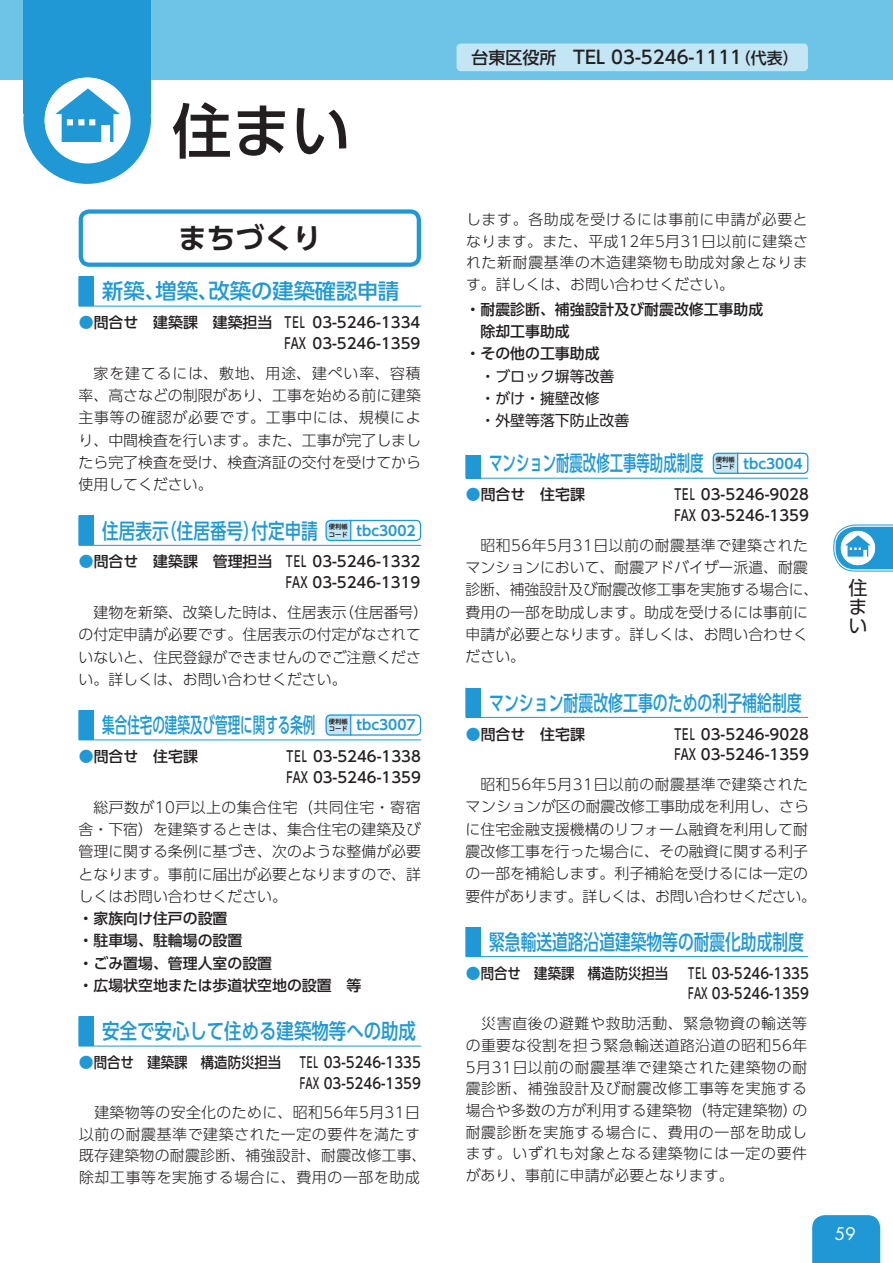
<style>
.page{position:relative;width:893px;height:1263px;background:#fff}
.page>*{position:absolute;margin:0;border:0;box-sizing:border-box;transform-origin:0 0}
.t1{font:500 59.55px "UD Shin Go Pro";color:#231f20}
.t2{font:700 28.65px "UD Shin Go Pro De";color:#231f20}
.t3{font:500 21.3px "UD Shin Go Pro";color:#2098d5;scale:.7 1}
.t4{font:500 21.3px "UD Shin Go Pro";color:#2098d5;scale:.74 1}
.t5{font:500 21.3px "UD Shin Go Pro";color:#2098d5;scale:.82 1}
.t6{font:500 21.3px "UD Shin Go Pro";color:#2098d5;scale:.59 1}
.t7{font:500 21.3px "UD Shin Go Pro";color:#2098d5;scale:.63 1}
.t8{font:500 21.3px "UD Shin Go Pro";color:#2098d5}
.t9{font:500 21.3px "UD Shin Go Pro";color:#2098d5;scale:.78 1}
.t10{font:19.2px/19.2px "UD Shin Go Pro";color:#231f20;text-align:justify}
.t11{font:19.2px "Futura PT";color:#fff}
.t12{font:500 18px "UD Shin Go Pro";color:#231f20}
.t13{font:300 14.85px/22.4px "UD Shin Go Pro";color:#231f20;text-align:justify}
.t14{font:500 14.85px/22.4px "UD Shin Go Pro";color:#231f20}
.t15{font:500 14.85px/20.7px "UD Shin Go Pro";color:#231f20;scale:.7 1}
.t16{font:300 14.85px/21.8px "UD Shin Go Pro";letter-spacing:.045em;color:#231f20}
.t17{font:500 14.85px/20.7px "UD Shin Go Pro";color:#231f20;scale:.63 1}
.t18{font:500 14.85px "UD Shin Go Pro";color:#231f20;scale:.9 1}
.t19{font:14.85px/22.4px "UD Shin Go Pro";color:#231f20}
.t20{font:700 13.8px "UD Shin Go Pro De";color:#2098d5}
.t21{font:700 6.45px "UD Shin M Go Pro De";color:#231f20}
.s1{color:#2098d5}
.s2{font-family:"UD Shin M Go Pro De";font-size:6.45px;color:#231f20}
.s3{font-size:16.95px}
.s4{font-size:15.9px}
</style>
<div class="page">
<svg style="left:833px;top:524px;width:60px;height:48px"></svg>
<div style="left:0;top:0;width:893px;height:80px;background:#6dc4e6"></div>
<div style="left:23px;top:56px;width:128px;height:128px;background:#2098d5;border-radius:50%"></div>
<div style="left:23px;top:0;width:128px;height:114px;background:#2098d5"></div>
<div style="left:45px;top:78px;width:86px;height:85px;background:#fff;border-radius:50%"></div>
<svg style="left:55px;top:88px;width:65px;height:54px"></svg>
<div style="left:812px;top:1215px;width:68px;height:48px;background:#2098d5"></div>
<div style="left:457px;top:44px;width:351px;height:27px;background:#c4e5f4;border-radius:4px"></div>
<div style="left:79px;top:209px;width:342px;height:58px;border:4px solid #2098d5;border-radius:9px"></div>
<div style="left:79px;top:276px;width:15px;height:30px;background:#2098d5"></div>
<svg style="left:79px;top:306px;width:15px;height:1px"></svg>
<hr style="left:94px;top:306px;width:327px;height:1px;background:#2098d5">
<svg style="left:79px;top:516px;width:15px;height:30px"></svg>
<hr style="left:94px;top:545px;width:327px;height:1px;background:#2098d5">
<svg style="left:79px;top:710px;width:15px;height:30px"></svg>
<hr style="left:94px;top:739px;width:327px;height:1px;background:#2098d5">
<div style="left:79px;top:1016px;width:15px;height:30px;background:#2098d5"></div>
<svg style="left:79px;top:1046px;width:15px;height:1px"></svg>
<hr style="left:94px;top:1046px;width:327px;height:1px;background:#2098d5">
<svg style="left:466px;top:455px;width:15px;height:24px"></svg>
<hr style="left:481px;top:478px;width:327px;height:1px;background:#2098d5">
<svg style="left:466px;top:688px;width:15px;height:30px"></svg>
<hr style="left:481px;top:717px;width:327px;height:1px;background:#2098d5">
<svg style="left:466px;top:927px;width:15px;height:30px"></svg>
<hr style="left:481px;top:956px;width:327px;height:1px;background:#2098d5">
<div style="left:325px;top:520px;width:96px;height:21px;border:1px solid #2098d5;border-radius:4px"></div>
<svg style="left:326px;top:520px;width:25px;height:21px"></svg>
<div style="left:325px;top:714px;width:96px;height:22px;border:1px solid #2098d5;border-radius:4px"></div>
<svg style="left:326px;top:714px;width:25px;height:22px"></svg>
<svg style="left:713px;top:453px;width:25px;height:20px"></svg>
<div style="left:713px;top:453px;width:95px;height:21px;border:1px solid #2098d5;border-radius:4px"></div>
<h1 class="t1" style="left:172px;top:82px;width:180px">住まい</h1>
<h2 class="t2" style="left:178px;top:215px;width:145px">まちづくり</h2>
<h3 class="t8" style="left:102px;top:274px;width:298px">新築、増築、改築の建築確認申請</h3>
<p class="t14" style="left:79px;top:311px;width:195px"><span class="s1">●</span>問合せ　建築課　建築担当</p>
<p class="t14" style="left:284px;top:312px;width:137px;line-height:20.7px;text-align:right">03-5246-1334<br>FAX 03-5246-1359</p>
<p class="t15" style="left:284px;top:312px;width:31px">TEL</p>
<p class="t13" style="left:79px;top:361px;width:344px;text-indent:15px">家を建てるには、敷地、用途、建ぺい率、容積率、高さなどの制限があり、工事を始める前に建築主事等の確認が必要です。工事中には、規模により、中間検査を行います。また、工事が完了しましたら完了検査を受け、検査済証の交付を受けてから使用してください。</p>
<h3 class="t9" style="left:102px;top:513px;width:278px">住居表示（住居番号）付定申請</h3>
<p class="t14" style="left:79px;top:550px;width:195px"><span class="s1">●</span>問合せ　建築課　管理担当</p>
<p class="t15" style="left:286px;top:551px;width:194px">TEL 03-5246-1332<br>FAX 03-5246-1319</p>
<p class="t21" style="left:329px;top:521px;width:21px">便利帳</p>
<p class="t20" style="left:329px;top:519px;width:88px"><span class="s2">コード</span> tbc3002</p>
<p class="t13" style="left:79px;top:601px;width:351px;text-align:left;text-indent:15px">建物を新築、改築した時は、住居表示（住居番号）の付定申請が必要です。住居表示の付定がなされていないと、住民登録ができませんのでご注意ください。詳しくは、お問い合わせください。</p>
<h3 class="t6" style="left:102px;top:708px;width:363px">集合住宅の建築及び管理に関する条例</h3>
<p class="t14" style="left:79px;top:745px;width:121px"><span class="s1">●</span>問合せ　住宅課</p>
<p class="t15" style="left:286px;top:746px;width:194px">TEL 03-5246-1338<br>FAX 03-5246-1359</p>
<p class="t21" style="left:329px;top:716px;width:21px">便利帳</p>
<p class="t20" style="left:329px;top:714px;width:88px"><span class="s2">コード</span> tbc3007</p>
<p class="t13" style="left:79px;top:795px;width:344px;text-indent:15px">総戸数が10戸以上の集合住宅（共同住宅・寄宿舎・下宿）を建築するときは、集合住宅の建築及び管理に関する条例に基づき、次のような整備が必要となります。事前に届出が必要となりますので、詳しくはお問い合わせください。</p>
<p class="t14" style="left:79px;top:907px;width:284px">・ 家族向け住戸の設置<br>・ 駐車場、駐輪場の設置<br>・ ごみ置場、管理人室の設置<br>・ 広場状空地または歩道状空地の設置　等</p>
<h3 class="t5" style="left:102px;top:1014px;width:384px">安全で安心して住める建築物等への助成</h3>
<p class="t18" style="left:79px;top:1050px;width:226px"><span class="s1">●</span>問合せ　建築課　構造防災担当</p>
<p class="t17" style="left:300px;top:1052px;width:194px">TEL 03-5246-1335<br>FAX 03-5246-1359</p>
<p class="t16" style="left:79px;top:1101px;width:349px">　建築物等の安全化のために、昭和56年5月31日以前の耐震基準で建築された一定の要件を満たす既存建築物の耐震診断、補強設計、耐震改修工事、除却工事等を実施する場合に、費用の一部を助成</p>
<p class="t12" style="left:471px;top:43px;width:329px"><span class="s3">台東区役所</span> TEL 03-5246-1111<span class="s4">（代表）</span></p>
<p class="t13" style="left:466px;top:208px;width:343px;line-height:21.8px">します。各助成を受けるには事前に申請が必要となります。また、平成12年5月31日以前に建築された新耐震基準の木造建築物も助成対象となります。詳しくは、お問い合わせください。</p>
<p class="t14" style="left:466px;top:297px;width:299px">・ 耐震診断、補強設計及び耐震改修工事助成</p>
<p class="t14" style="left:480px;top:320px;width:91px">除却工事助成</p>
<p class="t14" style="left:466px;top:342px;width:135px">・ その他の工事助成</p>
<p class="t19" style="left:480px;top:364px;width:150px">・ ブロック塀等改善・ がけ・擁壁改修<br>・ 外壁等落下防止改善</p>
<h3 class="t7" style="left:489px;top:446px;width:342px">マンション耐震改修工事等助成制度</h3>
<p class="t14" style="left:466px;top:483px;width:121px"><span class="s1">●</span>問合せ　住宅課</p>
<p class="t15" style="left:674px;top:505px;width:194px">FAX 03-5246-1359</p>
<p class="t21" style="left:716px;top:454px;width:21px">便利帳</p>
<p class="t20" style="left:716px;top:452px;width:88px"><span class="s2">コード</span> tbc3004</p>
<p class="t15" style="left:674px;top:484px;width:194px">TEL 03-5246-9028</p>
<p class="t13" style="left:466px;top:533px;width:354px;text-align:left;text-indent:15px">昭和56年5月31日以前の耐震基準で建築されたマンションにおいて、耐震アドバイザー派遣、耐震診断、補強設計及び耐震改修工事を実施する場合に、費用の一部を助成します。助成を受けるには事前に申請が必要となります。詳しくは、お問い合わせください。</p>
<h3 class="t3" style="left:489px;top:685px;width:448px">マンション耐震改修工事のための利子補給制度</h3>
<p class="t14" style="left:466px;top:722px;width:121px"><span class="s1">●</span>問合せ　住宅課</p>
<p class="t15" style="left:674px;top:744px;width:194px">FAX 03-5246-1359</p>
<p class="t15" style="left:674px;top:723px;width:194px">TEL 03-5246-9028</p>
<p class="t13" style="left:466px;top:773px;width:352px;text-align:center">昭和56年5月31日以前の耐震基準で建築された<br>マンションが区の耐震改修工事助成を利用し、さらに住宅金融支援機構のリフォーム融資を利用して耐震改修工事を行った場合に、その融資に関する利子の一部を補給します。利子補給を受けるには一定の要件があります。詳しくは、お問い合わせください。</p>
<h3 class="t4" style="left:489px;top:924px;width:427px">緊急輸送道路沿道建築物等の耐震化助成制度</h3>
<p class="t18" style="left:466px;top:961px;width:226px"><span class="s1">●</span>問合せ　建築課　構造防災担当</p>
<p class="t17" style="left:688px;top:983px;width:193px">FAX 03-5246-1359</p>
<p class="t17" style="left:688px;top:962px;width:193px">TEL 03-5246-1335</p>
<p class="t13" style="left:466px;top:1012px;width:343px;line-height:21.8px">　災害直後の避難や救助活動、緊急物資の輸送等の重要な役割を担う緊急輸送道路沿道の昭和56年5月31日以前の耐震基準で建築された建築物の耐震診断、補強設計及び耐震改修工事等を実施する場合や多数の方が利用する建築物（特定建築物）の耐震診断を実施する場合に、費用の一部を助成します。いずれも対象となる建築物には一定の要件があり、事前に申請が必要となります。</p>
<p class="t10" style="left:848px;top:577px;width:21px">住まい</p>
<p class="t11" style="left:834px;top:1222px;width:23px">59</p>
</div>
